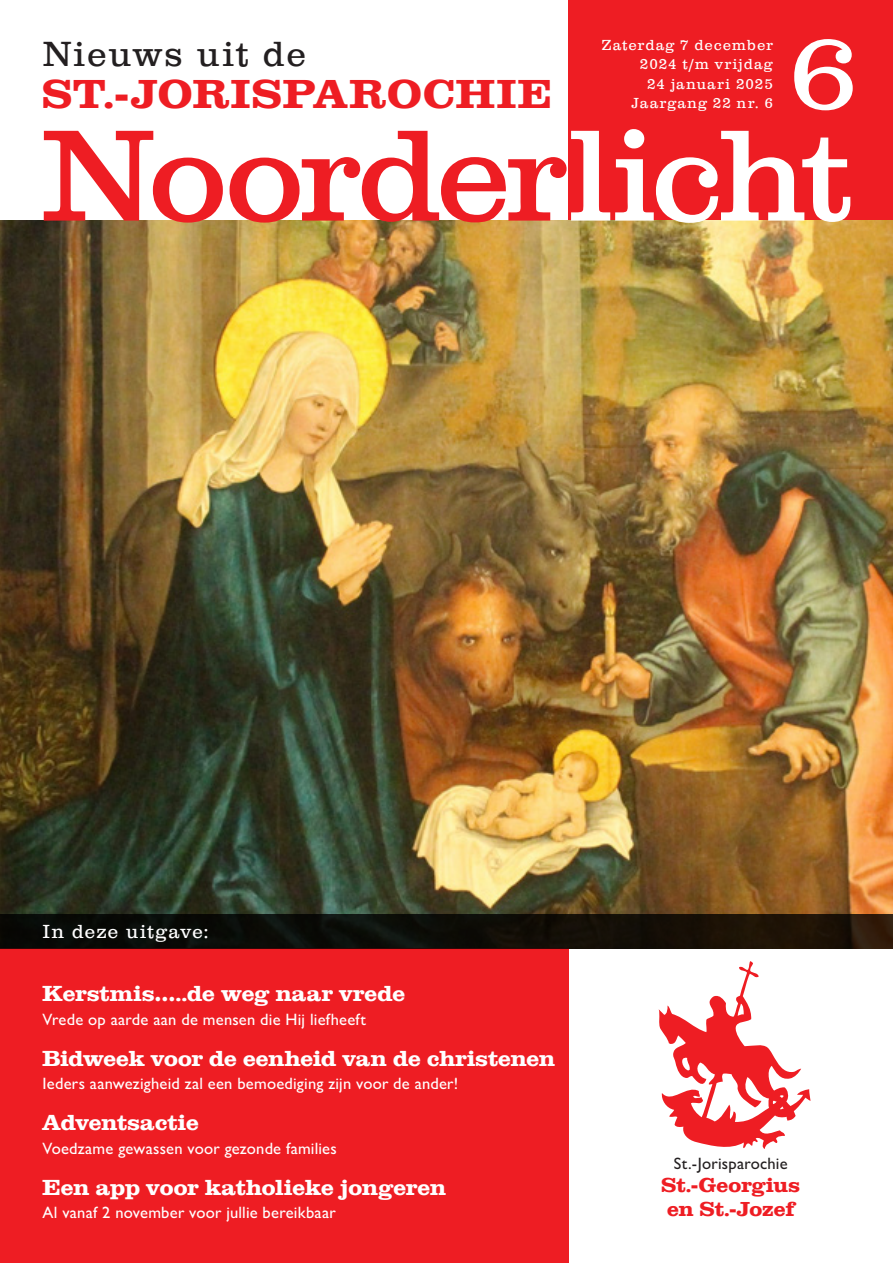
<style>
.page{position:relative;width:893px;height:1263px;background:#fff}
.page>*{position:absolute;margin:0;border:0;box-sizing:border-box;transform-origin:0 0}
.t1{font:124.5px "Clarendon";letter-spacing:-.015em;color:#ee1d23}
.t2{font:100.05px "Clarendon";color:#fff}
.t3{font:700 39px "Clarendon";letter-spacing:.055em;color:#ee1d23}
.t4{font:300 36px "Clarendon";letter-spacing:.035em;color:#231f20}
.t5{font:700 21px "Clarendon";letter-spacing:.01em;color:#fff}
.t6{font:700 19.5px/23.4px "Clarendon";letter-spacing:.015em;color:#ee1d23}
.t7{font:300 19.5px "Clarendon";letter-spacing:.06em;color:#fff}
.t8{font:500 16.5px "Gill Sans MT Pro";letter-spacing:.015em;color:#fff}
.t9{font:500 16.5px "Gill Sans MT Pro";letter-spacing:.015em;color:#231f20}
.t10{font:300 15px/19.2px "Clarendon";letter-spacing:.065em;color:#fff;text-align:right}
.s1{color:#fff}
</style>
<div class="page">
<div style="left:569px;top:0;width:324px;height:221px;background:#ee1d23"></div>
<img style="left:0;top:221px;width:893px;height:693px">
<div style="left:0;top:948px;width:569px;height:315px;background:#ee1d23"></div>
<svg style="left:659px;top:961px;width:152px;height:188px"></svg>
<svg style="left:0;top:914px;width:893px;height:34px;background:#110e07"></svg>
<h3 class="t4" style="left:43px;top:34px;width:265px">Nieuws uit de</h3>
<h3 class="t3" style="left:43px;top:68px;width:510px">ST.-JORISPAROCHIE</h3>
<p class="t10" style="left:602px;top:35px;width:173px">Zaterdag 7 december<br>2024 t/m vrijdag<br>24 januari 2025<br>Jaargang 22 nr. 6</p>
<h2 class="t2" style="left:790px;top:10px;width:68px">6</h2>
<h1 class="t1" style="left:43px;top:97px;width:810px">Noorder<span class="s1">licht</span></h1>
<p class="t7" style="left:43px;top:921px;width:168px">In deze uitgave:</p>
<p class="t5" style="left:43px;top:980px;width:364px">Kerstmis…..de weg naar vrede</p>
<p class="t8" style="left:43px;top:1009px;width:325px">Vrede op aarde aan de mensen die Hij liefheeft</p>
<p class="t5" style="left:43px;top:1044px;width:514px">Bidweek voor de eenheid van de christenen</p>
<p class="t8" style="left:43px;top:1074px;width:417px">Ieders aanwezigheid zal een bemoediging zijn voor de ander!</p>
<p class="t5" style="left:43px;top:1109px;width:158px">Adventsactie</p>
<p class="t8" style="left:43px;top:1138px;width:296px">Voedzame gewassen voor gezonde families</p>
<p class="t5" style="left:43px;top:1173px;width:405px">Een app voor katholieke jongeren</p>
<p class="t8" style="left:43px;top:1203px;width:295px">Al vanaf 2 november voor jullie bereikbaar</p>
<p class="t9" style="left:674px;top:1153px;width:115px">St.-Jorisparochie</p>
<p class="t6" style="left:662px;top:1173px;width:140px">St.-Georgius en St.-Jozef</p>
</div>
